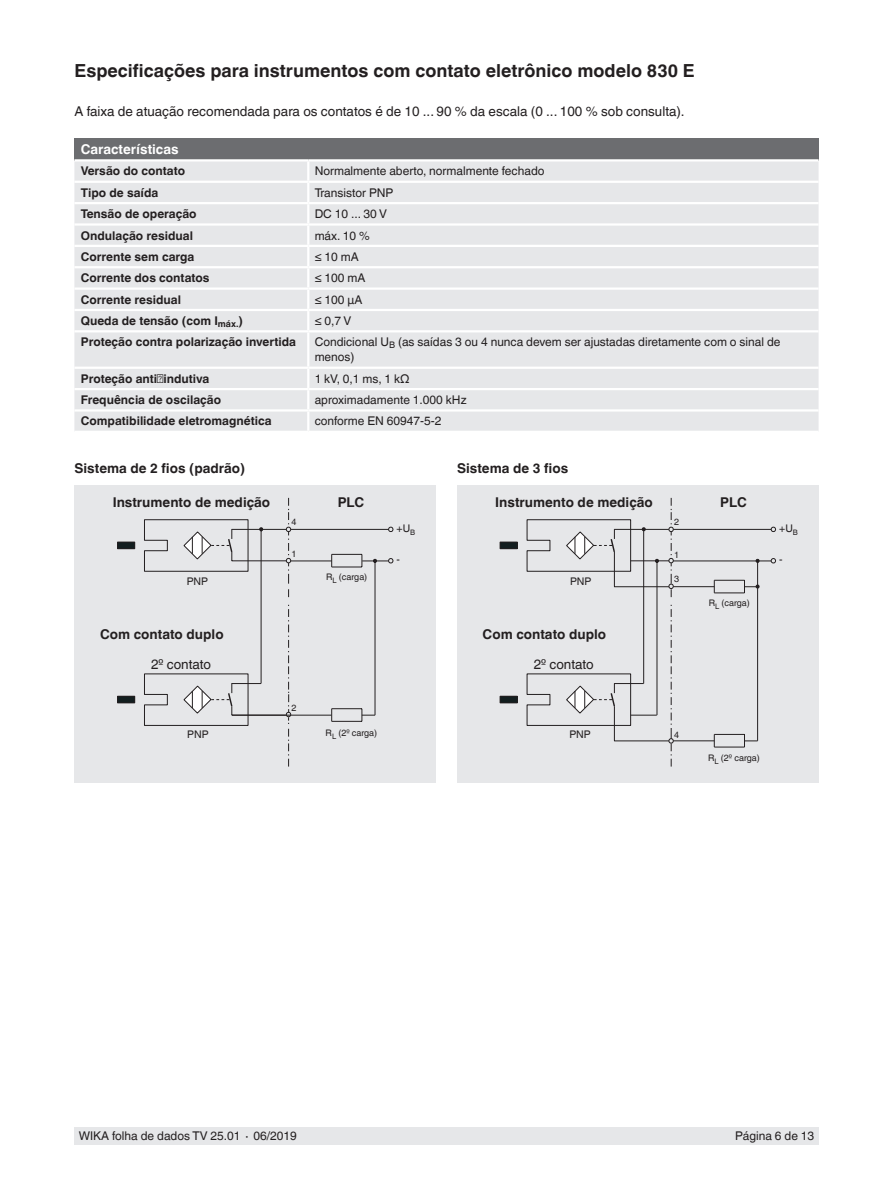
<style>
.page{position:relative;width:893px;height:1188px;background:#fff}
.page>*{position:absolute;margin:0;border:0;box-sizing:border-box;transform-origin:0 0}
.t1{font:700 18px "Helvetica World";color:#231f20}
.t2{font:700 13.5px "Helvetica World";color:#231f20}
.t3{font:13.5px "Helvetica World";color:#231f20}
.t4{font:700 13.5px "Helvetica World";color:#fff}
.t5{font:12px/15px "Helvetica World";color:#231f20}
.t6{font:700 12px "Helvetica World";color:#231f20}
.t7{font:10.5px "Helvetica World";color:#231f20}
.t8{font:9px "Helvetica World";color:#231f20}
</style>
<div class="page">
<div style="left:74px;top:1128px;width:745px;height:17px;background:#e6e7e9"></div>
<div style="left:75px;top:485px;width:361px;height:297px;background:#e6e7e9"></div>
<div style="left:457px;top:485px;width:362px;height:297px;background:#e6e7e9"></div>
<div style="left:117px;top:542px;width:18px;height:7px;background:#131e1f"></div>
<div style="left:117px;top:542px;width:18px;height:7px;border:1px solid #231f20"></div>
<div style="left:117px;top:696px;width:18px;height:7px;background:#131e1f"></div>
<div style="left:117px;top:696px;width:18px;height:7px;border:1px solid #231f20"></div>
<svg style="left:144px;top:498px;width:249px;height:269px"></svg>
<div style="left:500px;top:542px;width:17px;height:7px;background:#131e1f"></div>
<div style="left:500px;top:542px;width:17px;height:7px;border:1px solid #231f20"></div>
<div style="left:500px;top:696px;width:17px;height:7px;background:#131e1f"></div>
<div style="left:500px;top:696px;width:17px;height:7px;border:1px solid #231f20"></div>
<svg style="left:526px;top:498px;width:250px;height:269px"></svg>
<div style="left:74px;top:138px;width:745px;height:22px;background:#6c6d70"></div>
<div style="left:74px;top:162px;width:745px;height:269px;background:#e6e7e9"></div>
<hr style="left:74px;top:181px;width:234px;height:2px;background:#fff">
<hr style="left:308px;top:181px;width:511px;height:2px;background:#fff">
<hr style="left:74px;top:159px;width:234px;height:3px;background:#fff">
<hr style="left:308px;top:159px;width:511px;height:3px;background:#fff">
<hr style="left:74px;top:202px;width:234px;height:2px;background:#fff">
<hr style="left:308px;top:202px;width:511px;height:2px;background:#fff">
<hr style="left:74px;top:223px;width:234px;height:3px;background:#fff">
<hr style="left:308px;top:223px;width:511px;height:3px;background:#fff">
<hr style="left:74px;top:245px;width:234px;height:2px;background:#fff">
<hr style="left:308px;top:245px;width:511px;height:2px;background:#fff">
<hr style="left:74px;top:266px;width:234px;height:2px;background:#fff">
<hr style="left:308px;top:266px;width:511px;height:2px;background:#fff">
<hr style="left:74px;top:287px;width:234px;height:3px;background:#fff">
<hr style="left:308px;top:287px;width:511px;height:3px;background:#fff">
<hr style="left:74px;top:309px;width:234px;height:2px;background:#fff">
<hr style="left:308px;top:309px;width:511px;height:2px;background:#fff">
<svg style="left:307px;top:162px;width:2px;height:168px"></svg>
<hr style="left:74px;top:330px;width:234px;height:2px;background:#fff">
<hr style="left:308px;top:330px;width:511px;height:2px;background:#fff">
<hr style="left:307px;top:332px;width:2px;height:35px;background:#fff">
<hr style="left:74px;top:367px;width:234px;height:2px;background:#fff">
<hr style="left:308px;top:367px;width:511px;height:2px;background:#fff">
<hr style="left:74px;top:388px;width:234px;height:2px;background:#fff">
<hr style="left:308px;top:388px;width:511px;height:2px;background:#fff">
<hr style="left:74px;top:409px;width:234px;height:3px;background:#fff">
<hr style="left:308px;top:409px;width:511px;height:3px;background:#fff">
<svg style="left:307px;top:369px;width:2px;height:62px"></svg>
<h1 class="t1" style="left:74px;top:60px;width:622px">Especificações para instrumentos com contato eletrônico modelo 830 E</h1>
<p class="t3" style="left:74px;top:103px;width:612px">A faixa de atuação recomendada para os contatos é de 10 ... 90 % da escala (0 ... 100 % sob consulta).</p>
<p class="t4" style="left:81px;top:141px;width:99px">Características</p>
<p class="t6" style="left:81px;top:164px;width:106px">Versão do contato</p>
<p class="t5" style="left:315px;top:164px;width:231px">Normalmente aberto, normalmente fechado</p>
<p class="t6" style="left:81px;top:186px;width:79px">Tipo de saída</p>
<p class="t5" style="left:315px;top:185px;width:80px">Transistor PNP</p>
<p class="t6" style="left:81px;top:207px;width:117px">Tensão de operação</p>
<p class="t5" style="left:315px;top:206px;width:74px">DC 10 ... 30 V</p>
<p class="t6" style="left:81px;top:228px;width:114px">Ondulação residual</p>
<p class="t5" style="left:315px;top:228px;width:57px">máx. 10 %</p>
<p class="t6" style="left:81px;top:250px;width:115px">Corrente sem carga</p>
<p class="t5" style="left:315px;top:249px;width:46px">≤ 10 mA</p>
<p class="t6" style="left:81px;top:271px;width:130px">Corrente dos contatos</p>
<p class="t5" style="left:315px;top:271px;width:52px">≤ 100 mA</p>
<p class="t6" style="left:81px;top:292px;width:102px">Corrente residual</p>
<p class="t5" style="left:315px;top:292px;width:49px">≤ 100 µA</p>
<p class="t6" style="left:81px;top:314px;width:164px">Queda de tensão (com I<sub>máx.</sub>)</p>
<p class="t5" style="left:315px;top:313px;width:38px">≤ 0,7 V</p>
<p class="t6" style="left:81px;top:335px;width:217px">Proteção contra polarização invertida</p>
<p class="t5" style="left:315px;top:335px;width:467px">Condicional U<sub>B</sub> (as saídas 3 ou 4 nunca devem ser ajustadas diretamente com o sinal de menos)</p>
<p class="t6" style="left:81px;top:372px;width:130px">Proteção anti‐indutiva</p>
<p class="t5" style="left:315px;top:371px;width:96px">1 kV, 0,1 ms, 1 kΩ</p>
<p class="t6" style="left:81px;top:393px;width:142px">Frequência de oscilação</p>
<p class="t5" style="left:315px;top:392px;width:153px">aproximadamente 1.000 kHz</p>
<p class="t6" style="left:81px;top:414px;width:192px">Compatibilidade eletromagnética</p>
<p class="t5" style="left:315px;top:414px;width:128px">conforme EN 60947-5-2</p>
<p class="t2" style="left:75px;top:461px;width:172px">Sistema de 2 fios (padrão)</p>
<p class="t2" style="left:457px;top:461px;width:113px">Sistema de 3 fios</p>
<p class="t2" style="left:113px;top:495px;width:159px">Instrumento de medição</p>
<p class="t2" style="left:338px;top:495px;width:28px">PLC</p>
<p class="t2" style="left:495px;top:495px;width:159px">Instrumento de medição</p>
<p class="t2" style="left:720px;top:495px;width:28px">PLC</p>
<p class="t7" style="left:397px;top:522px;width:20px">+U<sub>B</sub></p>
<p class="t7" style="left:397px;top:553px;width:5px">-</p>
<p class="t8" style="left:291px;top:517px;width:7px">4</p>
<p class="t8" style="left:291px;top:548px;width:7px">1</p>
<p class="t8" style="left:674px;top:517px;width:7px">2</p>
<p class="t8" style="left:674px;top:550px;width:7px">1</p>
<p class="t8" style="left:674px;top:574px;width:7px">3</p>
<p class="t8" style="left:326px;top:572px;width:43px">R<sub>L</sub> (carga)</p>
<p class="t7" style="left:187px;top:575px;width:23px">PNP</p>
<p class="t7" style="left:570px;top:575px;width:23px">PNP</p>
<p class="t2" style="left:100px;top:626px;width:125px">Com contato duplo</p>
<p class="t3" style="left:151px;top:656px;width:62px">2º contato</p>
<p class="t7" style="left:187px;top:728px;width:23px">PNP</p>
<p class="t8" style="left:291px;top:703px;width:7px">2</p>
<p class="t8" style="left:326px;top:727px;width:53px">R<sub>L</sub> (2º carga)</p>
<p class="t2" style="left:483px;top:626px;width:125px">Com contato duplo</p>
<p class="t3" style="left:534px;top:656px;width:62px">2º contato</p>
<p class="t7" style="left:569px;top:728px;width:23px">PNP</p>
<p class="t8" style="left:709px;top:598px;width:43px">R<sub>L</sub> (carga)</p>
<p class="t8" style="left:674px;top:730px;width:7px">4</p>
<p class="t8" style="left:708px;top:753px;width:53px">R<sub>L</sub> (2º carga)</p>
<p class="t7" style="left:779px;top:522px;width:20px">+U<sub>B</sub></p>
<p class="t7" style="left:779px;top:554px;width:5px">-</p>
<p class="t5" style="left:79px;top:1129px;width:220px">WIKA folha de dados TV 25.01 ∙ 06/2019</p>
<p class="t5" style="left:735px;top:1129px;width:81px">Página 6 de 13</p>
</div>
